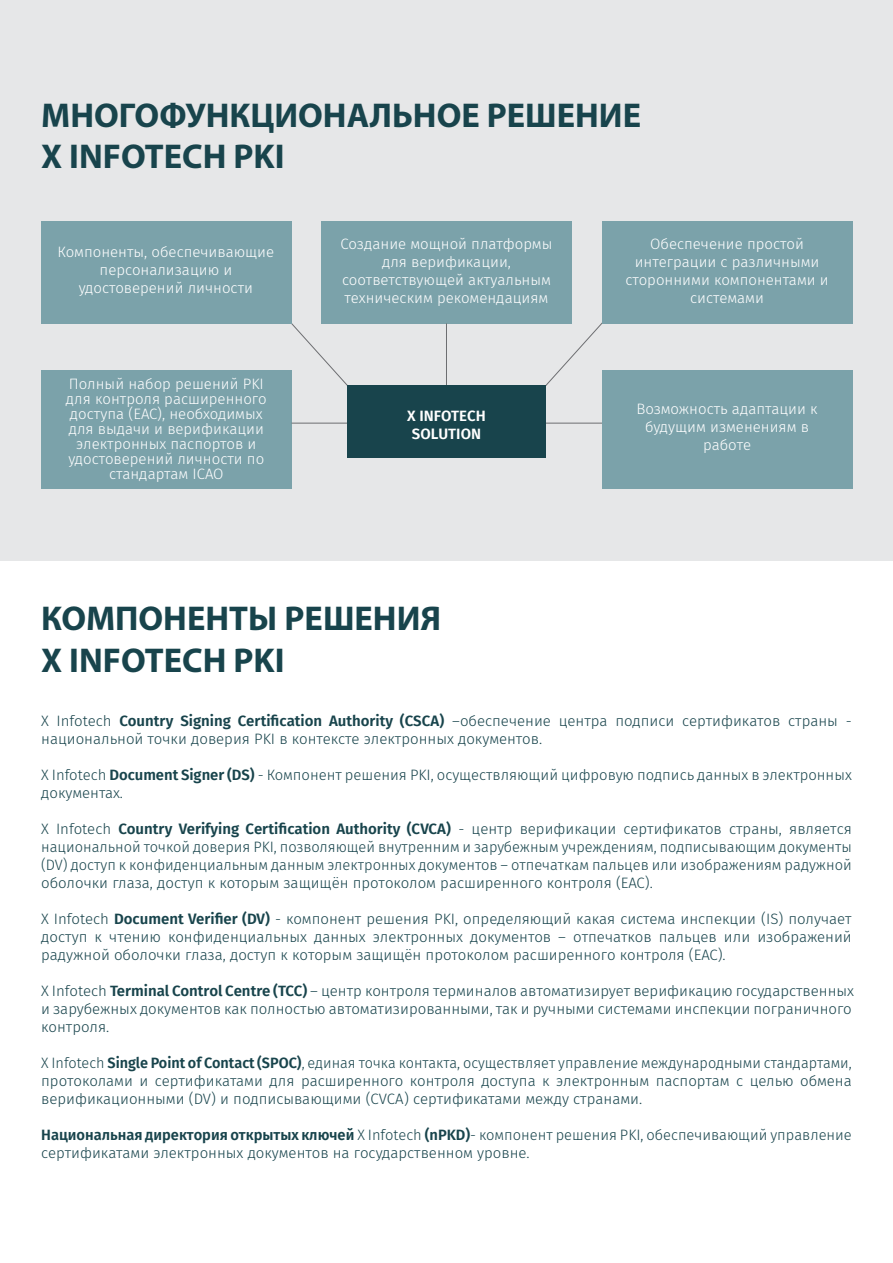
<style>
.page{position:relative;width:893px;height:1263px;background:#fff}
.page>*{position:absolute;margin:0;border:0;box-sizing:border-box;transform-origin:0 0}
.t1{font:700 34.5px/41.4px "Myriad Pro";color:#18444c}
.t2{font:300 15px/18px "Fira Sans";color:#18444c}
.t3{font:300 15px/18px "Fira Sans";color:#fff;text-align:center}
.t4{font:300 15px/18px "Fira Sans";color:#18444c;text-align:justify;scale:.96 1}
.t5{font:600 15px/18px "Fira Sans";color:#fff;text-align:center}
.s1{font-weight:600}
</style>
<div class="page">
<div style="left:0;top:0;width:893px;height:560px;background:#e6e7e8"></div>
<svg style="left:544px;top:322px;width:62px;height:64px"></svg>
<svg style="left:287px;top:319px;width:62px;height:68px"></svg>
<div style="left:41px;top:221px;width:250px;height:102px;background:#7ba2aa"></div>
<div style="left:321px;top:221px;width:251px;height:102px;background:#7ba2aa"></div>
<div style="left:602px;top:221px;width:250px;height:102px;background:#7ba2aa"></div>
<div style="left:41px;top:370px;width:250px;height:119px;background:#7ba2aa"></div>
<div style="left:602px;top:370px;width:250px;height:119px;background:#7ba2aa"></div>
<hr style="left:446px;top:323px;width:1px;height:62px;background:#6d6e71">
<hr style="left:546px;top:423px;width:56px;height:1px;background:#6d6e71">
<hr style="left:291px;top:423px;width:56px;height:1px;background:#6d6e71">
<div style="left:347px;top:385px;width:199px;height:73px;background:#18444c"></div>
<h1 class="t1" style="left:41px;top:93px;width:601px">МНОГОФУНКЦИОНАЛЬНОЕ РЕШЕНИЕ<br>X INFOTECH PKI</h1>
<p class="t3" style="left:58px;top:242px;width:218px">Компоненты, обеспечивающие персонализацию и удостоверений личности</p>
<p class="t3" style="left:66px;top:376px;width:202px;line-height:15px">Полный набор решений PKI для контроля расширенного доступа (ЕАС), необходимых для выдачи и верификации электронных паспортов и удостоверений личности по стандартам ICAO</p>
<p class="t3" style="left:340px;top:235px;width:214px">Создание мощной платформы для верификации, соответствующей актуальным техническим рекомендациям</p>
<p class="t3" style="left:625px;top:235px;width:205px">Обеспечение простой интеграции с различными сторонними компонентами и системами</p>
<p class="t5" style="left:407px;top:406px;width:80px">X INFOTECH<br>SOLUTION</p>
<p class="t3" style="left:636px;top:399px;width:183px">Возможность адаптации к будущим изменениям в работе</p>
<h1 class="t1" style="left:41px;top:597px;width:402px">КОМПОНЕНТЫ РЕШЕНИЯ<br>X INFOTECH PKI</h1>
<p class="t2" style="left:41px;top:712px;width:812px">X Infotech <span class="s1">Country Signing Certification Authority (CSCA)</span> –обеспечение центра подписи сертификатов страны - национальной точки доверия PKI в контексте электронных документов.</p>
<p class="t2" style="left:41px;top:766px;width:812px">X Infotech <span class="s1">Document Signer (DS)</span> - Компонент решения PKI, осуществляющий цифровую подпись данных в электронных документах.</p>
<p class="t2" style="left:41px;top:820px;width:812px;text-align:justify">X Infotech <span class="s1">Country Verifying Certification Authority (CVCA)</span> - центр верификации сертификатов страны, является национальной точкой доверия PKI, позволяющей внутренним и зарубежным учреждениям, подписывающим документы (DV) доступ к конфиденциальным данным электронных документов – отпечаткам пальцев или изображениям радужной оболочки глаза, доступ к которым защищён протоколом расширенного контроля (EAC).</p>
<p class="t2" style="left:41px;top:910px;width:812px;text-align:justify">X Infotech <span class="s1">Document Verifier (DV)</span> - компонент решения PKI, определяющий какая система инспекции (IS) получает доступ к чтению конфиденциальных данных электронных документов – отпечатков пальцев или изображений радужной оболочки глаза, доступ к которым защищён протоколом расширенного контроля (EAC).</p>
<p class="t2" style="left:41px;top:982px;width:814px">X Infotech <span class="s1">Terminal Control Centre (TCC)</span> – центр контроля терминалов автоматизирует верификацию государственных и зарубежных документов как полностью автоматизированными, так и ручными системами инспекции пограничного контроля.</p>
<p class="t4" style="left:41px;top:1054px;width:846px">X Infotech <span class="s1">Single Point of Contact (SPOC)</span>, единая точка контакта, осуществляет управление международными стандартами, протоколами и сертификатами для расширенного контроля доступа к электронным паспортам с целью обмена верификационными (DV) и подписывающими (CVCA) сертификатами между странами.</p>
<p class="t2" style="left:41px;top:1126px;width:812px"><span class="s1">Национальная директория открытых ключей</span> X Infotech <span class="s1">(nPKD)</span>- компонент решения PKI, обеспечивающий управление сертификатами электронных документов на государственном уровне.</p>
</div>
